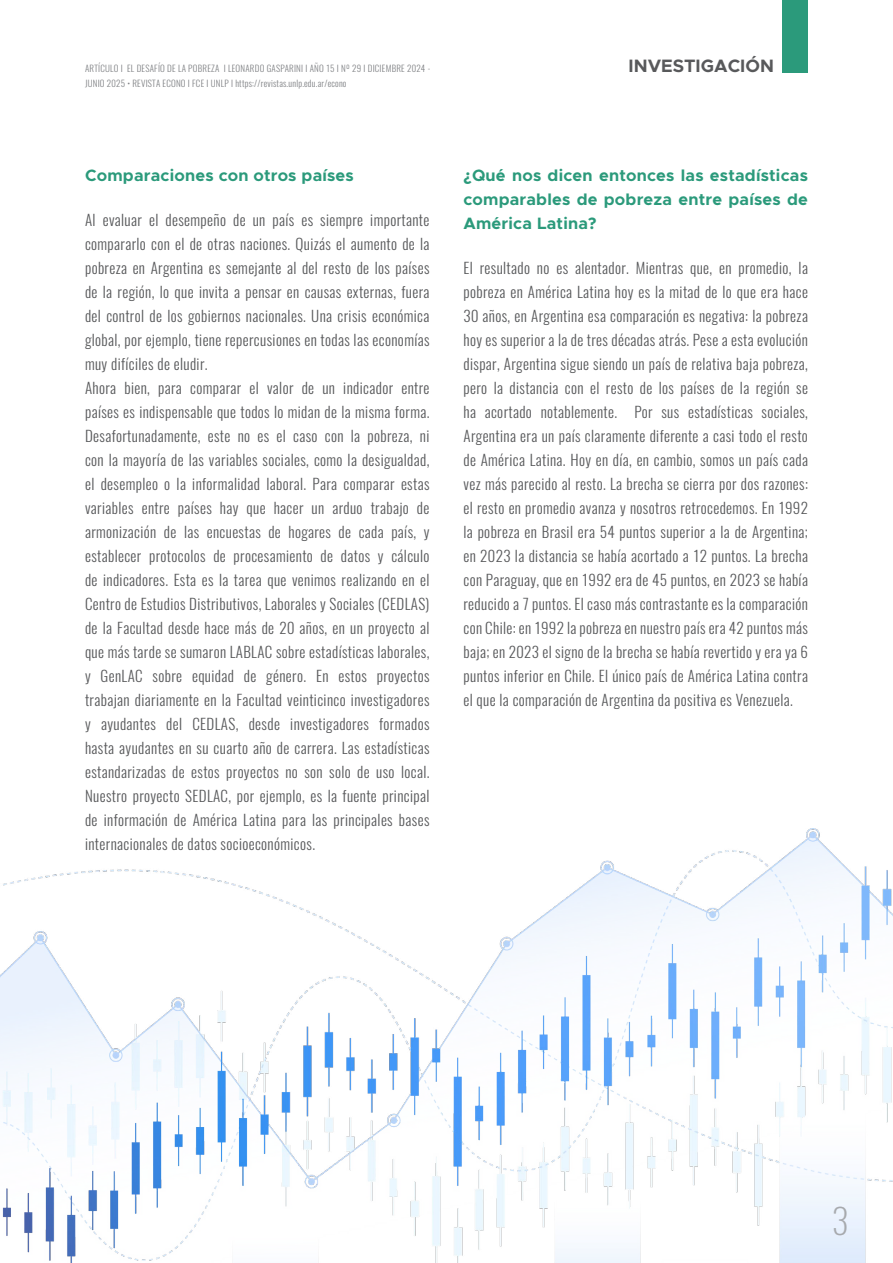
<style>
.page{position:relative;width:893px;height:1263px;background:#fff}
.page>*{position:absolute;margin:0;border:0;box-sizing:border-box;transform-origin:0 0}
.t1{font:200 34.5px "Oswald";color:#a7a9ac}
.t2{font:700 18px "Metropolis";color:#58595b}
.t3{font:700 16.5px/24px "Metropolis";letter-spacing:.01em;color:#2b9a7b;text-align:justify}
.t4{font:300 15px/24px "Oswald";letter-spacing:.025em;color:#58595b}
.t5{font:300 9px/15px "Oswald";letter-spacing:.025em;color:#808285}
</style>
<div class="page">
<div style="left:782px;top:0;width:26px;height:72px;background:#2b9a7b"></div>
<img style="left:0;top:828px;width:893px;height:435px">
<p class="t5" style="left:85px;top:60px;width:347px">ARTÍCULO I EL DESAFÍO DE LA POBREZA I LEONARDO GASPARINI I AÑO 15 I Nº 29 I DICIEMBRE 2024 -<br>JUNIO 2025 • REVISTA ECONO I FCE I UNLP I https://revistas.unlp.edu.ar/econo</p>
<p class="t3" style="left:85px;top:163px;width:270px">Comparaciones con otros países</p>
<p class="t4" style="left:85px;top:207px;width:346px">Al evaluar el desempeño de un país es siempre importante compararlo con el de otras naciones. Quizás el aumento de la pobreza en Argentina es semejante al del resto de los países de la región, lo que invita a pensar en causas externas, fuera del control de los gobiernos nacionales. Una crisis económica global, por ejemplo, tiene repercusiones en todas las economías muy difíciles de eludir.<br>Ahora bien, para comparar el valor de un indicador entre países es indispensable que todos lo midan de la misma forma.<br>Desafortunadamente, este no es el caso con la pobreza, ni con la mayoría de las variables sociales, como la desigualdad, el desempleo o la informalidad laboral. Para comparar estas variables entre países hay que hacer un arduo trabajo de armonización de las encuestas de hogares de cada país, y establecer protocolos de procesamiento de datos y cálculo de indicadores. Esta es la tarea que venimos realizando en el Centro de Estudios Distributivos, Laborales y Sociales (CEDLAS) de la Facultad desde hace más de 20 años, en un proyecto al que más tarde se sumaron LABLAC sobre estadísticas laborales, y GenLAC sobre equidad de género. En estos proyectos trabajan diariamente en la Facultad veinticinco investigadores y ayudantes del CEDLAS, desde investigadores formados hasta ayudantes en su cuarto año de carrera. Las estadísticas estandarizadas de estos proyectos no son solo de uso local.<br>Nuestro proyecto SEDLAC, por ejemplo, es la fuente principal de información de América Latina para las principales bases internacionales de datos socioeconómicos.</p>
<p class="t2" style="left:629px;top:54px;width:147px">INVESTIGACIÓN</p>
<p class="t3" style="left:463px;top:163px;width:346px">¿Qué nos dicen entonces las estadísticas comparables de pobreza entre países de América Latina?</p>
<p class="t4" style="left:463px;top:255px;width:346px;text-align:justify">El resultado no es alentador. Mientras que, en promedio, la pobreza en América Latina hoy es la mitad de lo que era hace 30 años, en Argentina esa comparación es negativa: la pobreza hoy es superior a la de tres décadas atrás. Pese a esta evolución dispar, Argentina sigue siendo un país de relativa baja pobreza, pero la distancia con el resto de los países de la región se ha acortado notablemente. Por sus estadísticas sociales, Argentina era un país claramente diferente a casi todo el resto de América Latina. Hoy en día, en cambio, somos un país cada vez más parecido al resto. La brecha se cierra por dos razones: el resto en promedio avanza y nosotros retrocedemos. En 1992 la pobreza en Brasil era 54 puntos superior a la de Argentina; en 2023 la distancia se había acortado a 12 puntos. La brecha con Paraguay, que en 1992 era de 45 puntos, en 2023 se había reducido a 7 puntos. El caso más contrastante es la comparación con Chile: en 1992 la pobreza en nuestro país era 42 puntos más baja; en 2023 el signo de la brecha se había revertido y era ya 6 puntos inferior en Chile. El único país de América Latina contra el que la comparación de Argentina da positiva es Venezuela.</p>
<h1 class="t1" style="left:832px;top:1190px;width:18px">3</h1>
</div>
